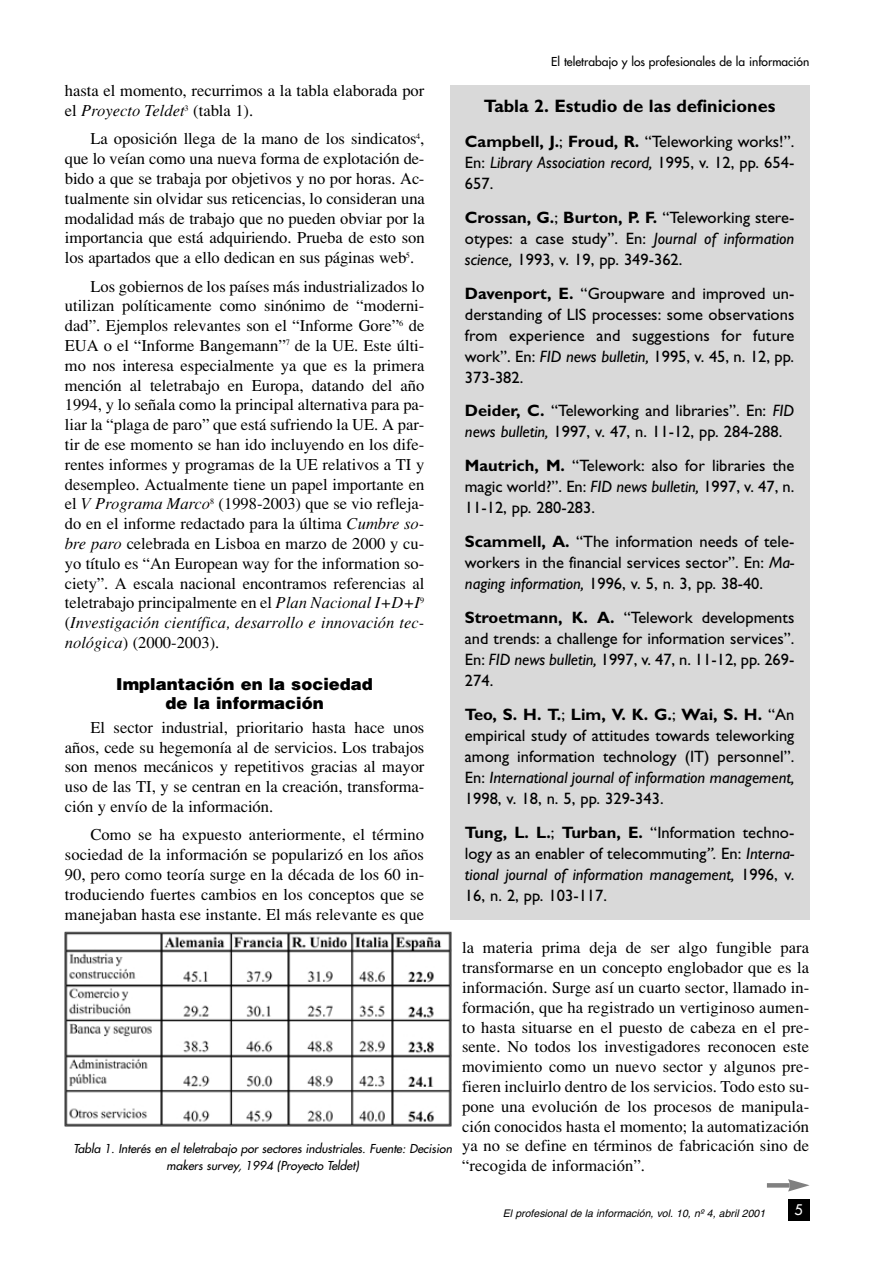
<style>
.page{position:relative;width:893px;height:1263px;background:#fff}
.page>*{position:absolute;margin:0;border:0;box-sizing:border-box;transform-origin:0 0}
.t1{font:700 18px "Gill Sans";color:#000}
.t2{font:16.5px/19.8px "Times";color:#000;text-align:justify}
.t3{font:16.5px/21px "Gill Sans";color:#000;text-align:justify}
.t4{font:900 16.5px/19.8px "Helvetica";color:#000;text-align:center}
.t5{font:14.25px "Futura";color:#fff}
.t6{font:italic 12px/16.4px "Futura";color:#000;text-align:center}
.t7{font:12px "Futura";color:#000}
.t8{font:italic 10.5px "Helvetica";color:#000}
.s1{font-style:italic}
.s2{font-weight:700}
</style>
<div class="page">
<div style="left:788px;top:1199px;width:21px;height:21px;background:#000"></div>
<div style="left:766px;top:1183px;width:23px;height:5px;background:#808080"></div>
<svg style="left:788px;top:1179px;width:21px;height:13px"></svg>
<img style="left:65px;top:932px;width:387px;height:194px">
<div style="left:450px;top:85px;width:359px;height:835px;background:#d9d9d9"></div>
<p class="t2" style="left:65px;top:82px;width:361px">hasta el momento, recurrimos a la tabla elaborada por el <span class="s1">Proyecto Teldet</span><sup>3</sup> (tabla 1).</p>
<p class="t2" style="left:65px;top:131px;width:361px;text-indent:26px">La oposición llega de la mano de los sindicatos<sup>4</sup>, que lo veían como una nueva forma de explotación de&shy;bido a que se trabaja por objetivos y no por horas. Ac&shy;tualmente sin olvidar sus reticencias, lo consideran una modalidad más de trabajo que no pueden obviar por la importancia que está adquiriendo. Prueba de esto son los apartados que a ello dedican en sus páginas web<sup>5</sup>.</p>
<p class="t2" style="left:65px;top:278px;width:361px;text-indent:26px">Los gobiernos de los países más industrializados lo utilizan políticamente como sinónimo de “moderni&shy;dad”. Ejemplos relevantes son el “Informe Gore”<sup>6</sup> de EUA o el “Informe Bangemann”<sup>7</sup> de la UE. Este últi&shy;mo nos interesa especialmente ya que es la primera mención al teletrabajo en Europa, datando del año 1994, y lo señala como la principal alternativa para pa&shy;liar la “plaga de paro” que está sufriendo la UE. A par&shy;tir de ese momento se han ido incluyendo en los dife&shy;rentes informes y programas de la UE relativos a TI y desempleo. Actualmente tiene un papel importante en el <span class="s1">V Programa Marco</span><sup>8</sup> (1998-2003) que se vio refleja&shy;do en el informe redactado para la última <span class="s1">Cumbre so&shy;bre paro</span> celebrada en Lisboa en marzo de 2000 y cu&shy;yo título es “An European way for the information so&shy;ciety”. A escala nacional encontramos referencias al teletrabajo principalmente en el <span class="s1">Plan Nacional I+D+I</span><sup>9 </sup>(<span class="s1">Investigación científica, desarrollo e innovación tec&shy;nológica</span>) (2000-2003).</p>
<p class="t4" style="left:116px;top:675px;width:258px">Implantación en la sociedad de la información</p>
<p class="t2" style="left:65px;top:719px;width:361px;text-indent:26px">El sector industrial, prioritario hasta hace unos años, cede su hegemonía al de servicios. Los trabajos son menos mecánicos y repetitivos gracias al mayor uso de las TI, y se centran en la creación, transforma&shy;ción y envío de la información.</p>
<p class="t2" style="left:65px;top:826px;width:361px;text-indent:26px">Como se ha expuesto anteriormente, el término sociedad de la información se popularizó en los años 90, pero como teoría surge en la década de los 60 in&shy;troduciendo fuertes cambios en los conceptos que se manejaban hasta ese instante. El más relevante es que</p>
<p class="t6" style="left:73px;top:1142px;width:382px">Tabla 1. Interés en el teletrabajo por sectores industriales. Fuente: Decision makers survey, 1994 (Proyecto Teldet)</p>
<p class="t7" style="left:551px;top:55px;width:259px">El teletrabajo y los profesionales de la información</p>
<p class="t1" style="left:484px;top:100px;width:293px">Tabla 2. Estudio de las definiciones</p>
<p class="t3" style="left:465px;top:133px;width:331px"><span class="s2">Campbell, J.</span>; <span class="s2">Froud, R.</span> “Teleworking works!”.<br>En: <span class="s1">Library Association record,</span> 1995, v. 12, pp. 654- 657.</p>
<p class="t3" style="left:465px;top:208px;width:331px"><span class="s2">Crossan, G.</span>; <span class="s2">Burton, P. F.</span> “Teleworking stere&shy;otypes: a case study”. En: <span class="s1">Journal of information science,</span> 1993, v. 19, pp. 349-362.</p>
<p class="t3" style="left:465px;top:284px;width:331px"><span class="s2">Davenport, E.</span> “Groupware and improved un&shy;derstanding of LIS processes: some observations from experience and suggestions for future work”. En: <span class="s1">FID news bulletin,</span> 1995, v. 45, n. 12, pp.<br>373-382.</p>
<p class="t3" style="left:465px;top:402px;width:331px"><span class="s2">Deider, C.</span> “Teleworking and libraries”. En: <span class="s1">FID news bulletin,</span> 1997, v. 47, n. 11-12, pp. 284-288.</p>
<p class="t3" style="left:465px;top:457px;width:331px"><span class="s2">Mautrich, M.</span> “Telework: also for libraries the magic world?”. En: <span class="s1">FID news bulletin,</span> 1997, v. 47, n.<br>11-12, pp. 280-283.</p>
<p class="t3" style="left:465px;top:533px;width:331px"><span class="s2">Scammell, A.</span> “The information needs of tele&shy;workers in the financial services sector”. En: <span class="s1">Ma&shy;naging information,</span> 1996, v. 5, n. 3, pp. 38-40.</p>
<p class="t3" style="left:465px;top:609px;width:331px"><span class="s2">Stroetmann, K. A.</span> “Telework developments and trends: a challenge for information services”.<br>En: <span class="s1">FID news bulletin,</span> 1997, v. 47, n. 11-12, pp. 269- 274.</p>
<p class="t3" style="left:465px;top:706px;width:331px"><span class="s2">Teo, S. H. T.</span>; <span class="s2">Lim, V. K. G.</span>; <span class="s2">Wai, S. H.</span> “An empirical study of attitudes towards teleworking among information technology (IT) personnel”.<br>En: <span class="s1">International journal of information management, </span>1998, v. 18, n. 5, pp. 329-343.</p>
<p class="t3" style="left:465px;top:823px;width:331px"><span class="s2">Tung, L. L.</span>; <span class="s2">Turban, E.</span> “Information techno&shy;logy as an enabler of telecommuting<span class="s1">”.</span> En: <span class="s1">Interna&shy;tional journal of information management,</span> 1996, v.<br>16, n. 2, pp. 103-117.</p>
<p class="t2" style="left:462px;top:939px;width:349px">la materia prima deja de ser algo fungible para transformarse en un concepto englobador que es la información. Surge así un cuarto sector, llamado in&shy;formación, que ha registrado un vertiginoso aumen&shy;to hasta situarse en el puesto de cabeza en el pre&shy;sente. No todos los investigadores reconocen este movimiento como un nuevo sector y algunos pre&shy;fieren incluirlo dentro de los servicios. Todo esto su&shy;pone una evolución de los procesos de manipula&shy;ción conocidos hasta el momento; la automatización ya no se define en términos de fabricación sino de “recogida de información”.</p>
<p class="t8" style="left:503px;top:1209px;width:266px">El profesional de la información, vol. 10, nº 4, abril 2001</p>
<p class="t5" style="left:794px;top:1203px;width:10px">5</p>
</div>
